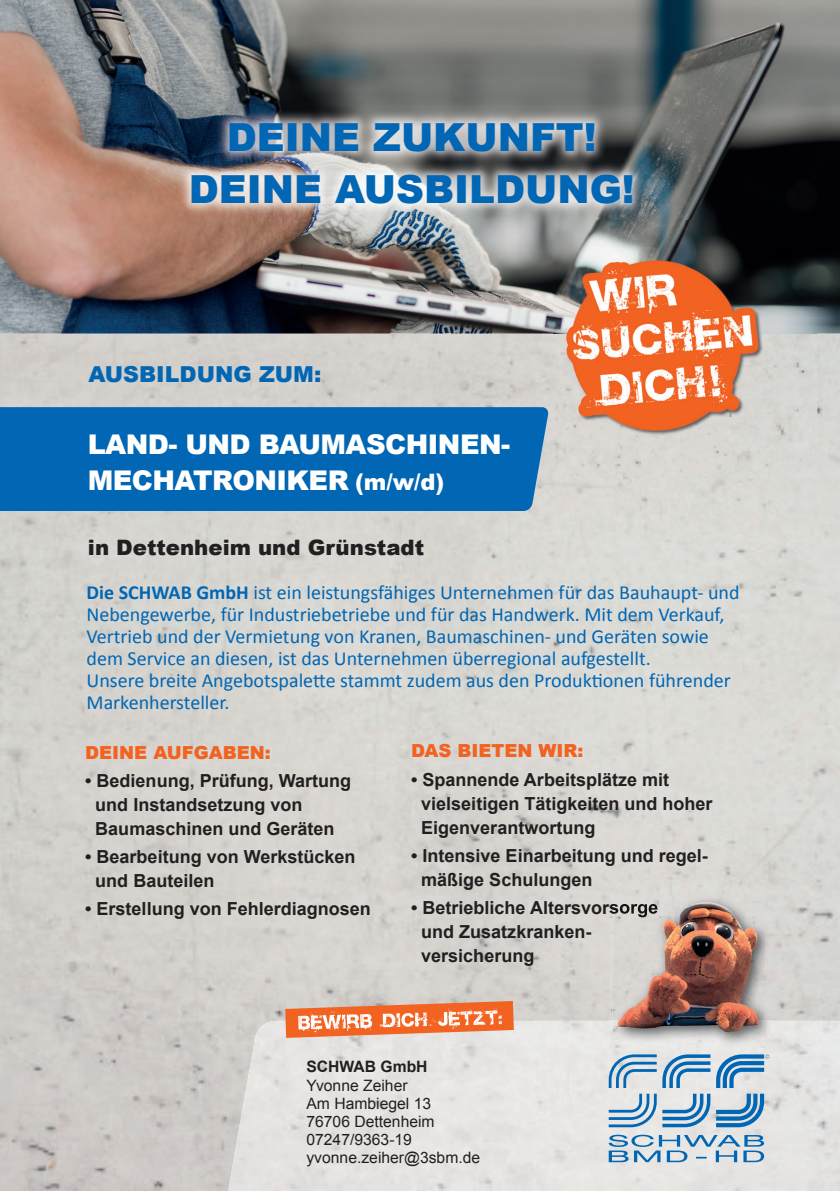
<style>
.page{position:relative;width:840px;height:1191px;background:#fff}
.page>*{position:absolute;margin:0;border:0;box-sizing:border-box;transform-origin:0 0}
.t1{font:900 38.6px/52px "Arial";color:#0166b3;text-align:center}
.t2{font:900 27.2px/36.2px "Arial";letter-spacing:-.02em;color:#fff}
.t3{font:900 22px "Arial";color:#0166b3}
.t4{font:900 21.2px "Arial";color:#231f20}
.t5{font:20px/22px "Calibri";color:#0166b3}
.t6{font:700 18px/24px "Arial";color:#231f20}
.t7{font:900 18px "Arial";color:#f26221}
.t8{font:15.6px/18.2px "Arial";color:#231f20}
.t9{font:700 15.6px "Arial";color:#231f20}
.s1{font-size:22.6px}
.s2{font-weight:700}
</style>
<div class="page">
<img style="left:0;top:0;width:839px;height:1191px">
<div style="left:417px;top:900px;width:193px;height:17px;background:#d9d5d1"></div>
<div style="left:0;top:407px;width:548px;height:104px;background:#0166b3"></div>
<img style="left:553px;top:221px;width:263px;height:258px">
<img style="left:178px;top:110px;width:467px;height:106px">
<div style="left:228px;top:1020px;width:611px;height:171px;background:#e6e4e3"></div>
<svg style="left:608px;top:1054px;width:48px;height:73px;background:#aac3d6"></svg>
<svg style="left:662px;top:1054px;width:107px;height:73px;background:#99bad3"></svg>
<svg style="left:608px;top:1134px;width:155px;height:28px;background:#a5c1d5"></svg>
<img style="left:764px;top:895px;width:8px;height:152px">
<img style="left:610px;top:895px;width:2px;height:152px">
<svg style="left:610px;top:900px;width:2px;height:17px"></svg>
<img style="left:612px;top:880px;width:152px;height:170px">
<img style="left:612px;top:900px;width:45px;height:17px">
<svg style="left:285px;top:1001px;width:228px;height:37px;background:#ee956d"></svg>
<h1 class="t1" style="left:189px;top:110px;width:447px">DEINE ZUKUNFT!<br>DEINE AUSBILDUNG!</h1>
<p class="t3" style="left:88px;top:358px;width:234px">AUSBILDUNG ZUM:</p>
<h2 class="t2" style="left:88px;top:425px;width:424px">LAND- UND BAUMASCHINEN-<br>MECHATRONIKER <span class="s1">(m/w/d)</span></h2>
<p class="t4" style="left:88px;top:532px;width:337px">in Dettenheim und Grünstadt</p>
<p class="t5" style="left:86px;top:580px;width:654px"><span class="s2">Die SCHWAB GmbH</span> ist ein leistungs fähiges Unter nehmen für das Bauhaupt- und Nebengewerbe, für Industriebetriebe und für das Handwerk. Mit dem Verkauf, Vertrieb und der Vermietung von Kranen, Bauma schinen- und Geräten sowie dem Service an diesen, ist das Unter nehmen überregional aufgestellt.<br>Unsere breite Angebotspalette stammt zudem aus den Produktionen führender Markenhersteller.</p>
<p class="t7" style="left:85px;top:739px;width:187px">DEINE AUFGABEN:</p>
<p class="t6" style="left:95px;top:769px;width:257px;text-indent:-10px">• Bedienung, Prüfung, Wartung und Instandsetzung von<br>Baumaschinen und Geräten</p>
<p class="t6" style="left:95px;top:845px;width:262px;text-indent:-10px">• Bearbeitung von Werkstücken und Bauteilen</p>
<p class="t6" style="left:85px;top:897px;width:287px">• Erstellung von Fehlerdiagnosen</p>
<p class="t7" style="left:411px;top:738px;width:174px">DAS BIETEN WIR:</p>
<p class="t6" style="left:421px;top:768px;width:293px;text-indent:-10px">• Spannende Arbeitsplätze mit vielseitigen Tätigkeiten und hoher<br>Eigen verantwortung</p>
<p class="t6" style="left:421px;top:844px;width:288px;text-indent:-10px">• Intensive Einarbeitung und regel&shy;mäßige Schulungen</p>
<p class="t6" style="left:421px;top:896px;width:238px;text-indent:-10px">• Betriebliche Altersvorsorge und Zusatzkranken&shy;versicherung</p>
<p class="t9" style="left:306px;top:1056px;width:123px">SCHWAB GmbH</p>
<p class="t8" style="left:306px;top:1076px;width:175px">Yvonne Zeiher<br>Am Hambiegel 13<br>76706 Dettenheim<br>07247/9363-19 yvonne.zeiher@3sbm.de</p>
</div>
